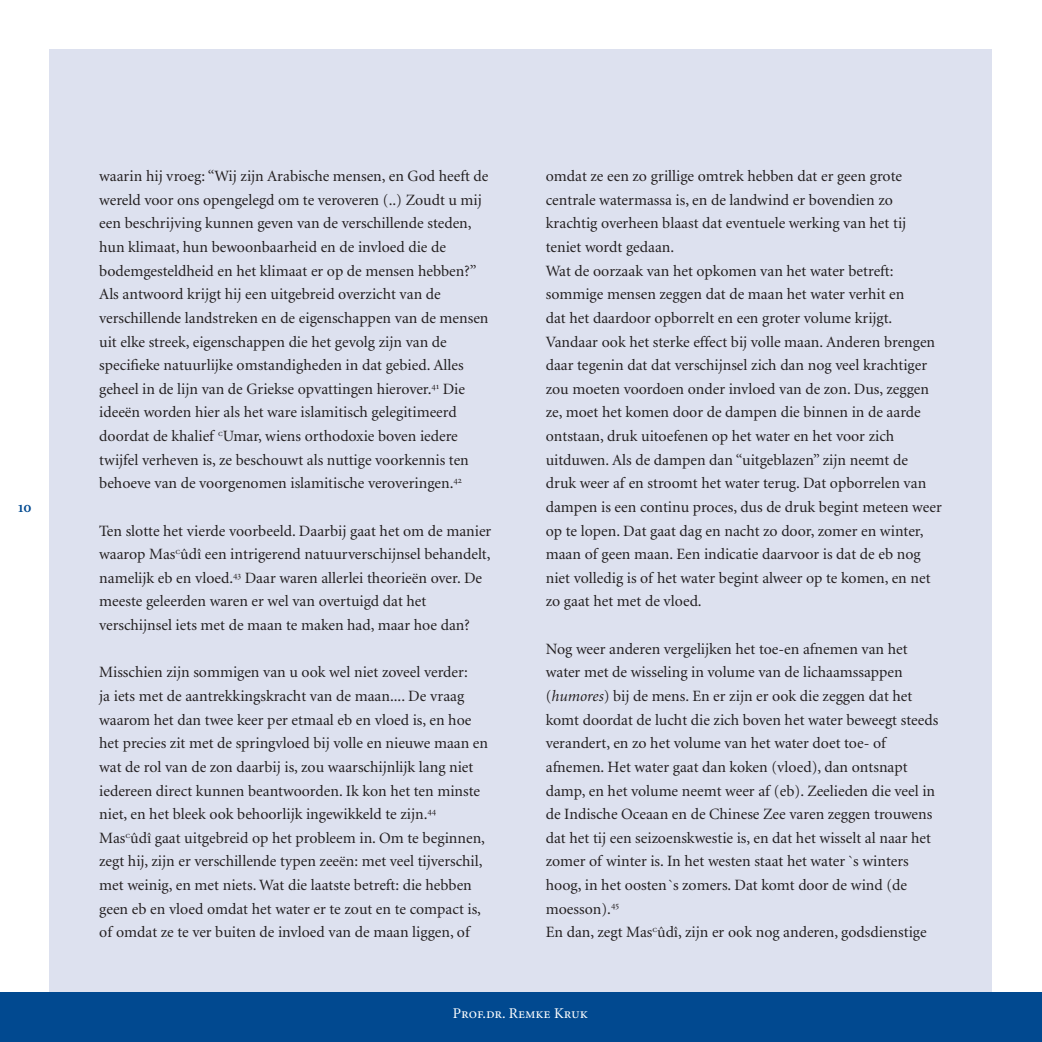
<style>
.page{position:relative;width:1042px;height:1042px;background:#fff}
.page>*{position:absolute;margin:0;border:0;box-sizing:border-box;transform-origin:0 0}
.t1{font:15.75px/23.6px "Minion";color:#231f20}
.t2{font:15.75px "Minion Semibold SC";color:#014990}
.t3{font:14.88px "Minion Regular SC";color:#fff}
.s1{font-style:italic}
</style>
<div class="page">
<div style="left:50px;top:50px;width:942px;height:992px;background:#dde1ef"></div>
<div style="left:0;top:992px;width:1042px;height:50px;background:#014990"></div>
<p class="t2" style="left:18px;top:499px;width:15px">10</p>
<p class="t1" style="left:99px;top:165px;width:391px">waarin hij vroeg: “Wij zijn Arabische mensen, en God heeft de wereld voor ons opengelegd om te veroveren (..) Zoudt u mij een beschrijving kunnen geven van de verschillende steden, hun klimaat, hun bewoonbaarheid en de invloed die de bodemgesteldheid en het klimaat er op de mensen hebben?” Als antwoord krijgt hij een uitgebreid overzicht van de verschillende landstreken en de eigenschappen van de mensen uit elke streek, eigenschappen die het gevolg zijn van de specifieke natuurlijke omstandigheden in dat gebied. Alles geheel in de lijn van de Griekse opvattingen hierover.<sup>41</sup> Die ideeën worden hier als het ware islamitisch gelegitimeerd doordat de khalief <sup>c</sup>Umar, wiens orthodoxie boven iedere twijfel verheven is, ze beschouwt als nuttige voorkennis ten behoeve van de voorgenomen islamitische veroveringen.<sup>42</sup></p>
<p class="t1" style="left:99px;top:519px;width:394px">Ten slotte het vierde voorbeeld. Daarbij gaat het om de manier waarop Mas<sup>c</sup>ûdî een intrigerend natuurverschijnsel behandelt, namelijk eb en vloed.<sup>43</sup> Daar waren allerlei theorieën over. De meeste geleerden waren er wel van overtuigd dat het verschijnsel iets met de maan te maken had, maar hoe dan?</p>
<p class="t1" style="left:99px;top:661px;width:390px">Misschien zijn sommigen van u ook wel niet zoveel verder:<br>ja iets met de aantrekkingskracht van de maan.... De vraag waarom het dan twee keer per etmaal eb en vloed is, en hoe het precies zit met de springvloed bij volle en nieuwe maan en wat de rol van de zon daarbij is, zou waarschijnlijk lang niet iedereen direct kunnen beantwoorden. Ik kon het ten minste niet, en het bleek ook behoorlijk ingewikkeld te zijn.<sup>44<br></sup>Mas<sup>c</sup>ûdî gaat uitgebreid op het probleem in. Om te beginnen, zegt hij, zijn er verschillende typen zeeën: met veel tijverschil, met weinig, en met niets. Wat die laatste betreft: die hebben geen eb en vloed omdat het water er te zout en te compact is, of omdat ze te ver buiten de invloed van de maan liggen, of</p>
<p class="t1" style="left:546px;top:165px;width:397px">omdat ze een zo grillige omtrek hebben dat er geen grote centrale watermassa is, en de landwind er bovendien zo krachtig overheen blaast dat eventuele werking van het tij teniet wordt gedaan.<br>Wat de oorzaak van het opkomen van het water betreft: sommige mensen zeggen dat de maan het water verhit en<br>dat het daardoor opborrelt en een groter volume krijgt.<br>Vandaar ook het sterke effect bij volle maan. Anderen brengen daar tegenin dat dat verschijnsel zich dan nog veel krachtiger zou moeten voordoen onder invloed van de zon. Dus, zeggen ze, moet het komen door de dampen die binnen in de aarde ontstaan, druk uitoefenen op het water en het voor zich uitduwen. Als de dampen dan “uitgeblazen” zijn neemt de druk weer af en stroomt het water terug. Dat opborrelen van dampen is een continu proces, dus de druk begint meteen weer op te lopen. Dat gaat dag en nacht zo door, zomer en winter, maan of geen maan. Een indicatie daarvoor is dat de eb nog niet volledig is of het water begint alweer op te komen, en net zo gaat het met de vloed.</p>
<p class="t1" style="left:546px;top:637px;width:394px">Nog weer anderen vergelijken het toe-en afnemen van het water met de wisseling in volume van de lichaamssappen (<span class="s1">humores</span>) bij de mens. En er zijn er ook die zeggen dat het komt doordat de lucht die zich boven het water beweegt steeds verandert, en zo het volume van het water doet toe- of afnemen. Het water gaat dan koken (vloed), dan ontsnapt damp, en het volume neemt weer af (eb). Zeelieden die veel in de Indische Oceaan en de Chinese Zee varen zeggen trouwens dat het tij een seizoenskwestie is, en dat het wisselt al naar het zomer of winter is. In het westen staat het water `s winters hoog, in het oosten`s zomers. Dat komt door de wind (de moesson).<sup>45<br></sup>En dan, zegt Mas<sup>c</sup>ûdî, zijn er ook nog anderen, godsdienstige</p>
<p class="t3" style="left:453px;top:1006px;width:137px">Prof.dr. Remke Kruk</p>
</div>
